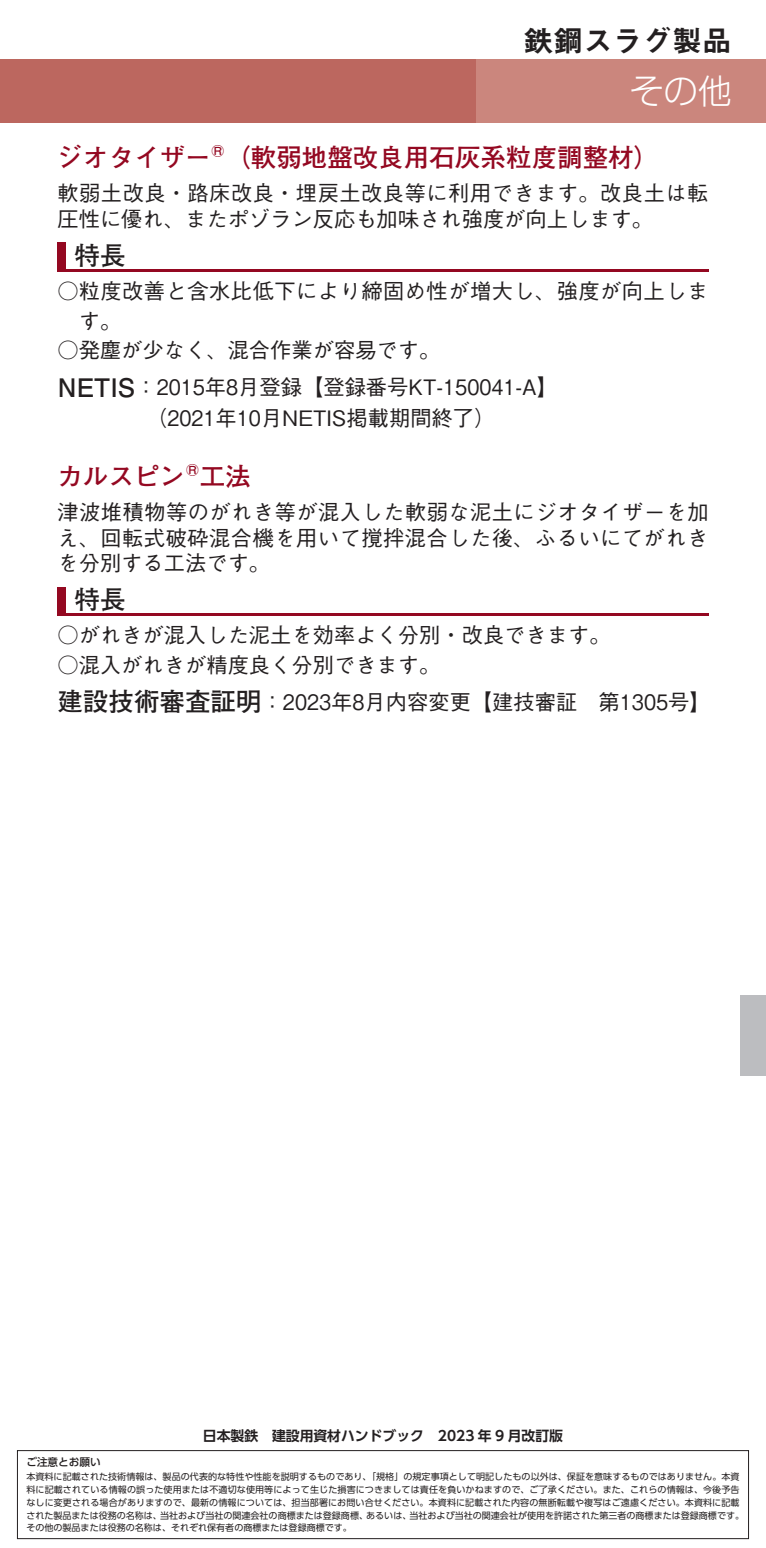
<style>
.page{position:relative;width:766px;height:1548px;background:#fff}
.page>*{position:absolute;margin:0;border:0;box-sizing:border-box;transform-origin:0 0}
.t1{font:300 33.9px "Shin Go Pr 5";color:#fff}
.t2{font:29.7px "Midashi Go Pr 5 MB31";color:#231f20}
.t3{font:700 25.5px "Futo Go B101 Pr 5";color:#940821}
.t4{font:700 25.5px "Futo Go B101 Pr 5";color:#231f20}
.t5{font:500 21.3px/25.5px "Gothic BBB Pr 5";color:#231f20}
.t6{font:500 21.3px/29.7px "Gothic BBB Pr 5";letter-spacing:.02em;color:#231f20}
.t7{font:700 13.8px "UD Shin Go Pr 6 De";color:#231f20}
.t8{font:500 10.5px "UD Shin Go Pr 6";color:#231f20}
.t9{font:9px/12.9px "UD Shin Go Pr 6";letter-spacing:.005em;color:#231f20}
.s1{font-family:"Futo Go B101 Pr 5";font-weight:700;font-size:25.5px}
</style>
<div class="page">
<div style="left:0;top:60px;width:476px;height:63px;background:#bc675f"></div>
<div style="left:476px;top:60px;width:289px;height:63px;background:#cb867d"></div>
<div style="left:740px;top:995px;width:25px;height:81px;background:#bcbdc0"></div>
<div style="left:57px;top:242px;width:9px;height:29px;background:#940821"></div>
<hr style="left:57px;top:269px;width:651px;height:2px;background:#940821">
<div style="left:57px;top:587px;width:9px;height:29px;background:#940821"></div>
<hr style="left:57px;top:614px;width:651px;height:2px;background:#940821">
<div style="left:17px;top:1450px;width:731px;height:89px;border:1px solid #231f20"></div>
<h2 class="t2" style="left:523px;top:17px;width:210px">鉄鋼スラグ製品</h2>
<h1 class="t1" style="left:629px;top:64px;width:104px">その他</h1>
<h3 class="t3" style="left:57px;top:137px;width:603px">ジオタイザー®（軟弱地盤改良用石灰系粒度調整材）</h3>
<h3 class="t5" style="left:57px;top:178px;width:652px">軟弱土改良・路床改良・埋戻土改良等に利用できます。改良土は転圧性に優れ、またポゾラン反応も加味され強度が向上します。</h3>
<h3 class="t4" style="left:74px;top:235px;width:53px">特長</h3>
<h3 class="t6" style="left:79px;top:274px;width:631px;text-indent:-21px">○粒度改善と含水比低下により締固め性が増大し、強度が向上します。</h3>
<h3 class="t5" style="left:57px;top:330px;width:502px;line-height:36.6px">○発塵が少なく、混合作業が容易です。<br><span class="s1">NETIS</span>：2015年8月登録【登録番号KT-150041-A】</h3>
<h3 class="t5" style="left:146px;top:404px;width:351px">（2021年10月NETIS掲載期間終了）</h3>
<h3 class="t3" style="left:57px;top:456px;width:195px">カルスピン®工法</h3>
<h3 class="t5" style="left:57px;top:497px;width:652px;text-align:justify">津波堆積物等のがれき等が混入した軟弱な泥土にジオタイザーを加え、回転式破砕混合機を用いて撹拌混合した後、ふるいにてがれきを分別する工法です。</h3>
<h3 class="t4" style="left:74px;top:579px;width:53px">特長</h3>
<h3 class="t5" style="left:57px;top:621px;width:554px">○がれきが混入した泥土を効率よく分別・改良できます。</h3>
<h3 class="t5" style="left:57px;top:645px;width:654px;line-height:36.6px">○混入がれきが精度良く分別できます。<br><span class="s1">建設技術審査証明</span>：2023年8月内容変更【建技審証　第1305号】</h3>
<h3 class="t7" style="left:203px;top:1424px;width:361px">日本製鉄　建設用資材ハンドブック　2023 年 9 月改訂版</h3>
<p class="t8" style="left:26px;top:1453px;width:76px">ご注意とお願い</p>
<p class="t9" style="left:26px;top:1470px;width:719px">本資料に記載された技術情報は、製品の代表的な特性や性能を説明するものであり、「規格」の規定事項として明記したもの以外は、保証を意味するものではありません。本資料に記載されている情報の誤った使用または不適切な使用等によって生じた損害につきましては責任を負いかねますので、ご了承ください。また、これらの情報は、今後予告なしに変更される場合がありますので、最新の情報については、担当部署にお問い合せください。本資料に記載された内容の無断転載や複写はご遠慮ください。本資料に記載された製品または役務の名称は、当社および当社の関連会社の商標または登録商標、あるいは、当社および当社の関連会社が使用を許諾された第三者の商標または登録商標です。その他の製品または役務の名称は、それぞれ保有者の商標または登録商標です。</p>
</div>
